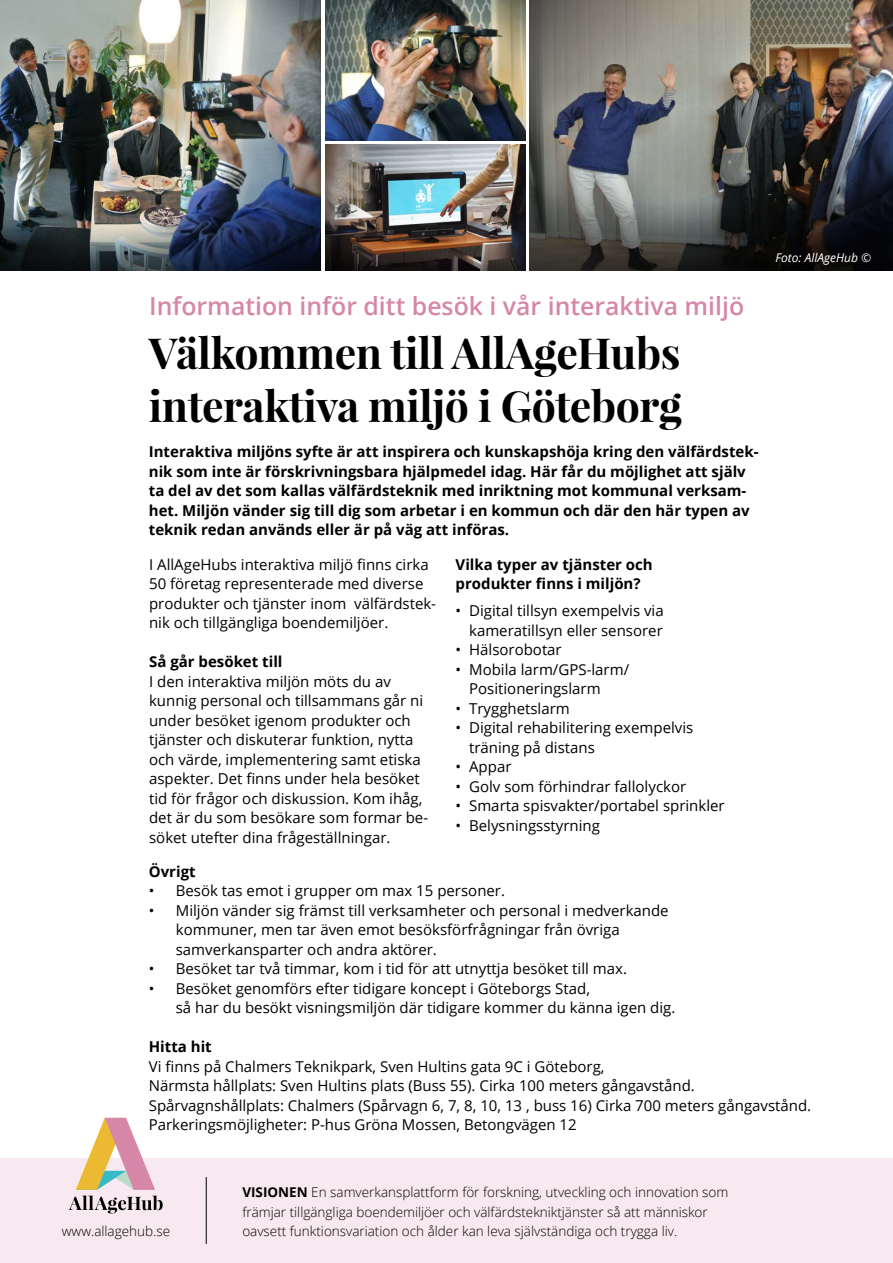
<style>
.page{position:relative;width:893px;height:1263px;background:#fff}
.page>*{position:absolute;margin:0;border:0;box-sizing:border-box;transform-origin:0 0}
.t1{font:700 42.75px/52.9px "Playfair Display";letter-spacing:-.01em;color:#000}
.t2{font:600 24.75px "Open Sans";color:#d687a8}
.t3{font:15px/19.5px "Open Sans";color:#000}
.t4{font:700 15px/19.5px "Open Sans";color:#000}
.t5{font:300 13.5px/19.5px "Open Sans";color:#000}
.t6{font:italic 12px "Open Sans";color:#fff}
.s1{font-weight:700}
</style>
<div class="page">
<div style="left:0;top:1159px;width:893px;height:104px;background:#f7e9ef"></div>
<svg style="left:69px;top:1118px;width:94px;height:95px"></svg>
<img style="left:529px;top:0;width:364px;height:271px">
<img style="left:325px;top:0;width:200px;height:141px">
<img style="left:325px;top:145px;width:200px;height:126px">
<img style="left:0;top:0;width:321px;height:271px">
<hr style="left:206px;top:1177px;width:1px;height:67px;background:#000">
<h2 class="t2" style="left:149px;top:289px;width:597px">Information inför ditt besök i vår interaktiva miljö</h2>
<h1 class="t1" style="left:149px;top:327px;width:535px">Välkommen till AllAgeHubs interaktiva miljö i Göteborg</h1>
<p class="t4" style="left:149px;top:442px;width:611px">Interaktiva miljöns syfte är att inspirera och kunskapshöja kring den välfärdstek&shy;nik som inte är förskrivningsbara hjälpmedel idag. Här får du möjlighet att själv ta del av det som kallas välfärdsteknik med inriktning mot kommunal verksam&shy;het. Miljön vänder sig till dig som arbetar i en kommun och där den här typen av teknik redan används eller är på väg att införas.</p>
<p class="t3" style="left:149px;top:554px;width:288px">I AllAgeHubs interaktiva miljö finns cirka 50 företag representerade med diverse produkter och tjänster inom välfärdstek&shy;nik och tillgängliga boendemiljöer.</p>
<p class="t4" style="left:149px;top:652px;width:135px">Så går besöket till</p>
<p class="t3" style="left:149px;top:671px;width:281px">I den interaktiva miljön möts du av kunnig personal och tillsammans går ni under besöket igenom produkter och tjänster och diskuterar funktion, nytta och värde, implementering samt etiska aspekter. Det finns under hela besöket tid för frågor och diskussion. Kom ihåg, det är du som besökare som formar be&shy;söket utefter dina frågeställningar.</p>
<p class="t4" style="left:456px;top:554px;width:199px">Vilka typer av tjänster och produkter finns i miljön?</p>
<p class="t3" style="left:456px;top:600px;width:210px;text-align:right">• Digital tillsyn exempelvis via kameratillsyn eller sensorer</p>
<p class="t3" style="left:456px;top:639px;width:108px">• Hälsorobotar</p>
<p class="t3" style="left:469px;top:659px;width:162px;text-indent:-14px">• Mobila larm/GPS-larm/<br>Positioneringslarm</p>
<p class="t3" style="left:456px;top:698px;width:116px">• Trygghetslarm</p>
<p class="t3" style="left:469px;top:717px;width:226px;text-indent:-13px">• Digital rehabilitering exempelvis träning på distans</p>
<p class="t3" style="left:456px;top:756px;width:57px">• Appar</p>
<p class="t3" style="left:456px;top:776px;width:232px">• Golv som förhindrar fallolyckor</p>
<p class="t3" style="left:456px;top:795px;width:271px">• Smarta spisvakter/portabel sprinkler</p>
<p class="t3" style="left:456px;top:815px;width:146px">• Belysningsstyrning</p>
<p class="t6" style="left:775px;top:249px;width:97px">Foto: AllAgeHub ©</p>
<p class="t4" style="left:149px;top:861px;width:48px">Övrigt</p>
<p class="t3" style="left:149px;top:881px;width:358px">• Besök tas emot i grupper om max 15 personer.</p>
<p class="t3" style="left:176px;top:900px;width:494px;text-indent:-27px">• Miljön vänder sig främst till verksamheter och personal i medverkande kommuner, men tar även emot besöksförfrågningar från övriga samverkansparter och andra aktörer.</p>
<p class="t3" style="left:149px;top:959px;width:480px">• Besöket tar två timmar, kom i tid för att utnyttja besöket till max.</p>
<p class="t3" style="left:176px;top:978px;width:501px;text-indent:-27px">• Besöket genomförs efter tidigare koncept i Göteborgs Stad,<br>så har du besökt visningsmiljön där tidigare kommer du känna igen dig.</p>
<p class="t4" style="left:149px;top:1037px;width:64px">Hitta hit</p>
<p class="t3" style="left:149px;top:1056px;width:664px">Vi finns på Chalmers Teknikpark, Sven Hultins gata 9C i Göteborg,<br>Närmsta hållplats: Sven Hultins plats (Buss 55). Cirka 100 meters gångavstånd.<br>Spårvagnshållplats: Chalmers (Spårvagn 6, 7, 8, 10, 13 , buss 16) Cirka 700 meters gångavstånd.<br>Parkeringsmöjligheter: P-hus Gröna Mossen, Betongvägen 12</p>
<p class="t5" style="left:62px;top:1221px;width:110px">www.allagehub.se</p>
<p class="t5" style="left:242px;top:1182px;width:487px"><span class="s1">VISIONEN</span> En samverkansplattform för forskning, utveckling och innovation som främjar tillgängliga boendemiljöer och välfärdstekniktjänster så att människor oavsett funktionsvariation och ålder kan leva självständiga och trygga liv.</p>
</div>
